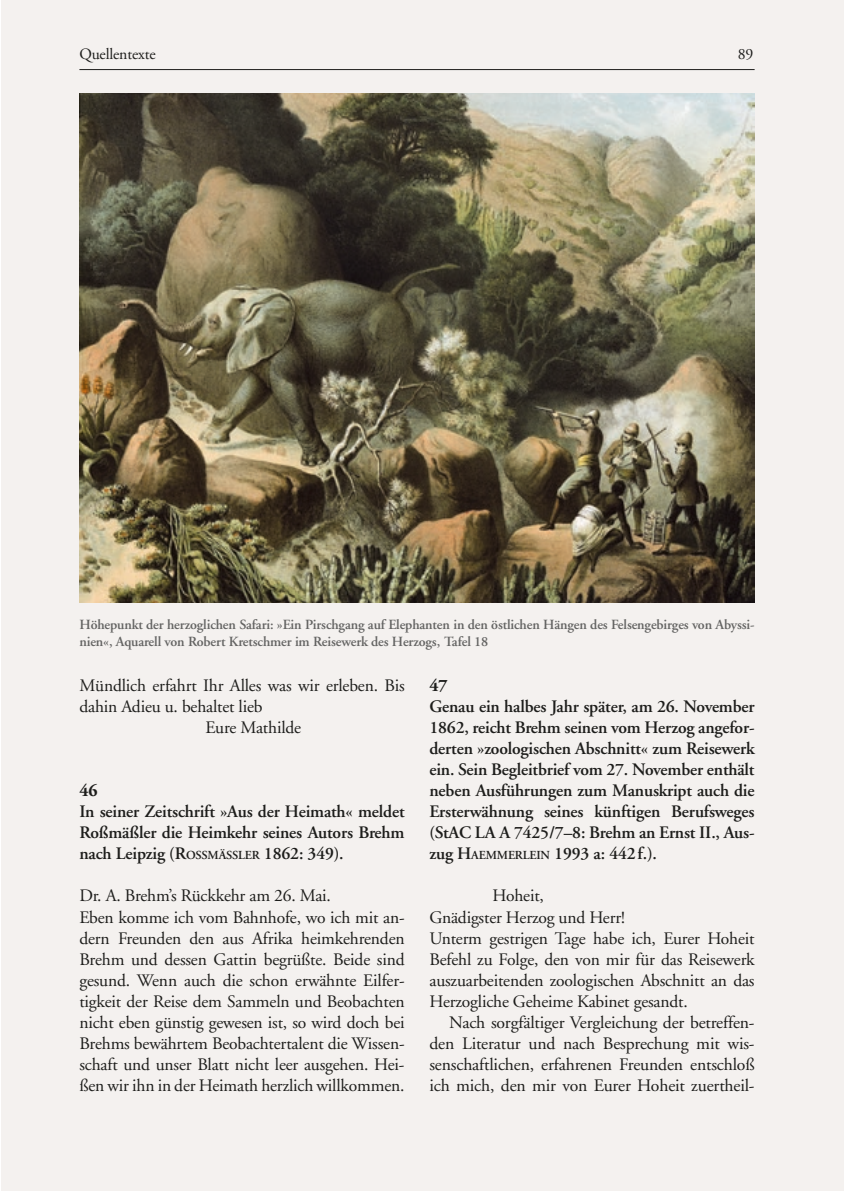
<style>
.page{position:relative;width:844px;height:1191px;background:#fff}
.page>*{position:absolute;margin:0;border:0;box-sizing:border-box;transform-origin:0 0}
.t1{font:17.5px/21px "Adobe Garamond";letter-spacing:-.01em;color:#1d1d1b}
.t2{font:600 17.5px/21px "Adobe Garamond";letter-spacing:-.01em;color:#1d1d1b;text-align:justify}
.t3{font:700 17.5px "Adobe Garamond";color:#1d1d1b}
.t4{font:15.75px "Adobe Garamond";letter-spacing:-.01em;color:#1d1d1b}
.t5{font:600 14px/16.8px "Adobe Garamond";letter-spacing:-.01em;color:#646463}
.s1{font-style:inherit}
.s2{font-size:12.25px}
</style>
<div class="page">
<hr style="left:0;top:0;width:1px;height:1191px;background:#f4f1ef">
<div style="left:1px;top:0;width:842px;height:1191px;background:#f4f1ef"></div>
<hr style="left:79px;top:69px;width:675px;height:1px;background:#1d1d1b">
<img style="left:79px;top:93px;width:675px;height:510px">
<p class="t4" style="left:79px;top:44px;width:78px">Quellentexte</p>
<p class="t4" style="left:737px;top:44px;width:17px">89</p>
<p class="t5" style="left:79px;top:616px;width:676px">Höhepunkt der herzoglichen Safari: »Ein Pirschgang auf Elephanten in den östlichen Hängen des Felsengebirges von Abyssi&shy;nien«, Aquarell von Robert Kretschmer im Reisewerk des Herzogs, Tafel 18</p>
<p class="t1" style="left:79px;top:675px;width:326px">Mündlich erfahrt Ihr Alles was wir erleben. Bis</p>
<p class="t1" style="left:79px;top:696px;width:185px">dahin Adieu u. behaltet lieb</p>
<p class="t1" style="left:205px;top:717px;width:97px">Eure Mathilde</p>
<p class="t3" style="left:79px;top:780px;width:20px">46</p>
<p class="t2" style="left:79px;top:801px;width:326px">In seiner Zeitschrift »Aus der Heimath« meldet Roßmäßler die Heimkehr seines Autors Brehm nach Leipzig (<span class="s1">R</span><span class="s2">OSSMÄSSLER</span> 1862: 349).</p>
<p class="t1" style="left:79px;top:885px;width:326px">Dr. A. Brehm’s Rückkehr am 26. Mai.<br>Eben komme ich vom Bahnhofe, wo ich mit an&shy;dern Freunden den aus Afrika heimkehrenden Brehm und dessen Gattin begrüßte. Beide sind gesund. Wenn auch die schon erwähnte Eilfer&shy;tigkeit der Reise dem Sammeln und Beobachten nicht eben günstig gewesen ist, so wird doch bei Brehms bewährtem Beobachtertalent die Wissen&shy;schaft und unser Blatt nicht leer ausgehen. Hei&shy;ßen wir ihn in der Heimath herzlich willkommen.</p>
<p class="t3" style="left:429px;top:675px;width:20px">47</p>
<p class="t2" style="left:429px;top:696px;width:326px">Genau ein halbes Jahr später, am 26. November 1862, reicht Brehm seinen vom Herzog angefor&shy;derten »zoologischen Abschnitt« zum Reisewerk ein. Sein Begleitbrief vom 27. November enthält neben Ausführungen zum Manuskript auch die Ersterwähnung seines künftigen Berufsweges (StAC LA A 7425/7–8: Brehm an Ernst II., Aus&shy;zug <span class="s1">H</span><span class="s2">AEMMERLEIN</span> 1993 a: 442f.).</p>
<p class="t1" style="left:429px;top:885px;width:326px;text-indent:63px">Hoheit,<br>Gnädigster Herzog und Herr!<br>Unterm gestrigen Tage habe ich, Eurer Hoheit Befehl zu Folge, den von mir für das Reisewerk auszuarbeitenden zoologischen Abschnitt an das Herzogliche Geheime Kabinet gesandt.</p>
<p class="t1" style="left:429px;top:1011px;width:326px;text-align:justify;text-indent:20px">Nach sorgfältiger Vergleichung der betreffen&shy;den Literatur und nach Besprechung mit wis&shy;senschaftlichen, erfahrenen Freunden entschloß ich mich, den mir von Eurer Hoheit zuertheil-</p>
</div>
